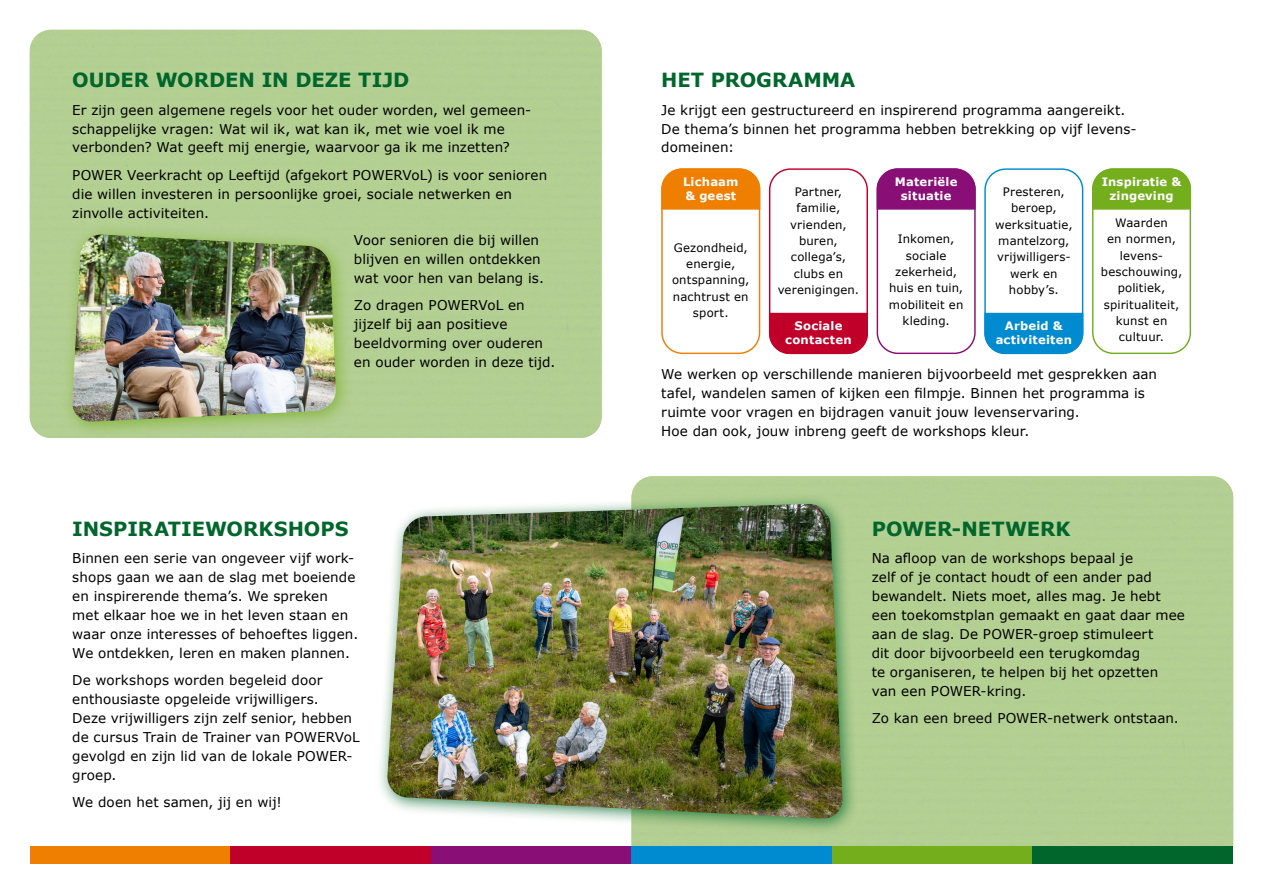
<style>
.page{position:relative;width:1263px;height:893px;background:#fff}
.page>*{position:absolute;margin:0;border:0;box-sizing:border-box;transform-origin:0 0}
.t1{font:700 19.5px "Verdana";color:#00662c}
.t2{font:13.5px/18.9px "Verdana";letter-spacing:.005em;color:#000}
.t3{font:11.7px/16.4px "Verdana";letter-spacing:.015em;color:#000;text-align:center}
.t4{font:700 11.7px/14px "Verdana";letter-spacing:.015em;color:#fff;text-align:center}
</style>
<div class="page">
<div style="left:30px;top:846px;width:200px;height:17px;background:#ee7f00"></div>
<div style="left:431px;top:846px;width:200px;height:17px;background:#890f76"></div>
<div style="left:832px;top:846px;width:201px;height:17px;background:#75ae1d"></div>
<div style="left:230px;top:846px;width:201px;height:17px;background:#c1002a"></div>
<div style="left:631px;top:846px;width:201px;height:17px;background:#008bd0"></div>
<div style="left:1033px;top:846px;width:200px;height:17px;background:#00662c"></div>
<div style="left:61px;top:223px;width:292px;height:215px;background:#75ae1d;opacity:.75"></div>
<img style="left:72px;top:235px;width:264px;height:187px">
<div style="left:376px;top:493px;width:483px;height:342px;background:#00662c;opacity:.75"></div>
<img style="left:387px;top:504px;width:456px;height:314px">
<div style="left:661px;top:168px;width:99px;height:186px;border:1px solid #ee7f00;border-radius:21px"></div>
<div style="left:769px;top:168px;width:99px;height:186px;border:1px solid #c1002a;border-radius:21px"></div>
<div style="left:877px;top:168px;width:99px;height:186px;border:1px solid #890f76;border-radius:21px"></div>
<div style="left:984px;top:168px;width:99px;height:186px;border:1px solid #008bd0;border-radius:21px"></div>
<div style="left:1092px;top:168px;width:99px;height:186px;border:1px solid #75ae1d;border-radius:21px"></div>
<svg style="left:661px;top:168px;width:100px;height:42px;background:#ef8710"></svg>
<svg style="left:768px;top:312px;width:100px;height:43px;background:#c6163d"></svg>
<svg style="left:876px;top:168px;width:100px;height:42px;background:#901e7e"></svg>
<svg style="left:984px;top:312px;width:100px;height:43px;background:#1695d4"></svg>
<svg style="left:1092px;top:168px;width:100px;height:42px;background:#7eb32b"></svg>
<h1 class="t1" style="left:72px;top:67px;width:339px">OUDER WORDEN IN DEZE TIJD</h1>
<p class="t2" style="left:72px;top:100px;width:461px">Er zijn geen algemene regels voor het ouder worden, wel gemeen&shy;schappelijke vragen: Wat wil ik, wat kan ik, met wie voel ik me verbonden? Wat geeft mij energie, waarvoor ga ik me inzetten?</p>
<p class="t2" style="left:72px;top:166px;width:476px">POWER Veerkracht op Leeftijd (afgekort POWERVoL) is voor senioren die willen investeren in persoonlijke groei, sociale netwerken en zinvolle activiteiten.</p>
<p class="t2" style="left:354px;top:231px;width:192px">Voor senioren die bij willen blijven en willen ontdekken wat voor hen van belang is.</p>
<p class="t2" style="left:354px;top:296px;width:203px">Zo dragen POWERVoL en jijzelf bij aan positieve beeldvorming over ouderen en ouder worden in deze tijd.</p>
<h1 class="t1" style="left:72px;top:516px;width:278px">INSPIRATIEWORKSHOPS</h1>
<p class="t2" style="left:72px;top:549px;width:287px">Binnen een serie van ongeveer vijf work&shy;shops gaan we aan de slag met boeiende en inspirerende thema’s. We spreken<br>met elkaar hoe we in het leven staan en waar onze interesses of behoeftes liggen.<br>We ontdekken, leren en maken plannen.</p>
<p class="t2" style="left:72px;top:671px;width:289px">De workshops worden begeleid door enthousiaste opgeleide vrijwilligers.<br>Deze vrijwilligers zijn zelf senior, hebben de cursus Train de Trainer van POWERVoL gevolgd en zijn lid van de lokale POWER&shy;groep.</p>
<p class="t2" style="left:72px;top:793px;width:211px">We doen het samen, jij en wij!</p>
<h1 class="t1" style="left:661px;top:67px;width:195px">HET PROGRAMMA</h1>
<p class="t2" style="left:661px;top:100px;width:477px">Je krijgt een gestructureerd en inspirerend programma aangereikt.<br>De thema’s binnen het programma hebben betrekking op vijf levens&shy;domeinen:</p>
<p class="t4" style="left:683px;top:175px;width:57px;text-align:left">Lichaam &amp; geest</p>
<p class="t3" style="left:672px;top:239px;width:79px">Gezondheid, energie, ontspanning, nachtrust en sport.</p>
<p class="t3" style="left:778px;top:184px;width:83px">Partner, familie, vrienden, buren, collega’s, clubs en verenigingen.</p>
<p class="t4" style="left:785px;top:319px;width:68px">Sociale contacten</p>
<p class="t4" style="left:895px;top:175px;width:64px">Materiële situatie</p>
<p class="t3" style="left:889px;top:231px;width:76px">Inkomen, sociale zekerheid, huis en tuin, mobiliteit en kleding.</p>
<p class="t3" style="left:995px;top:184px;width:79px">Presteren, beroep, werksituatie, mantelzorg, vrijwilligers&shy;werk en hobby’s.</p>
<p class="t4" style="left:996px;top:319px;width:78px">Arbeid &amp; activiteiten</p>
<p class="t4" style="left:1102px;top:175px;width:81px">Inspiratie &amp; zingeving</p>
<p class="t3" style="left:1101px;top:215px;width:83px">Waarden<br>en normen, levens&shy;beschouwing, politiek, spiritualiteit, kunst en cultuur.</p>
<p class="t2" style="left:661px;top:365px;width:497px">We werken op verschillende manieren bijvoorbeeld met gesprekken aan tafel, wandelen samen of kijken een filmpje. Binnen het programma is ruimte voor vragen en bijdragen vanuit jouw levenservaring.<br>Hoe dan ook, jouw inbreng geeft de workshops kleur.</p>
<h1 class="t1" style="left:872px;top:516px;width:200px">POWER-NETWERK</h1>
<p class="t2" style="left:872px;top:549px;width:315px">Na afloop van de workshops bepaal je<br>zelf of je contact houdt of een ander pad bewandelt. Niets moet, alles mag. Je hebt een toekomstplan gemaakt en gaat daar mee aan de slag. De POWER-groep stimuleert<br>dit door bijvoorbeeld een terugkomdag<br>te organiseren, te helpen bij het opzetten van een POWER-kring.</p>
<p class="t2" style="left:872px;top:709px;width:308px">Zo kan een breed POWER-netwerk ontstaan.</p>
</div>
